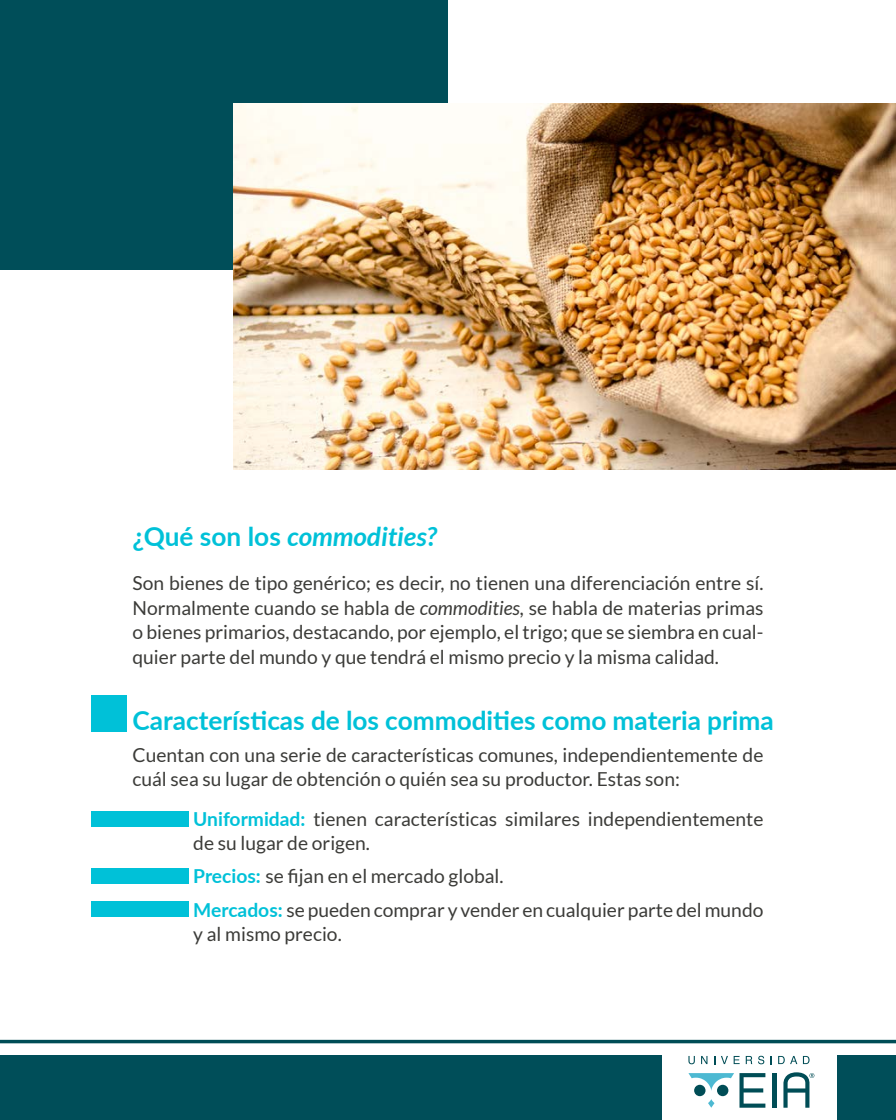
<style>
.page{position:relative;width:896px;height:1120px;background:#fff}
.page>*{position:absolute;margin:0;border:0;box-sizing:border-box;transform-origin:0 0}
.t1{font:700 26.25px "Lato";color:#00c1d8}
.t2{font:italic 700 26.25px "Lato";color:#00c1d8}
.t3{font:19.25px/24.5px "Lato";color:#3b3b38}
.s1{font-style:normal}
.s2{font-style:italic}
.s3{font-weight:700;color:#00c1d8}
</style>
<div class="page">
<div style="left:92px;top:811px;width:97px;height:16px;background:#00c1d8"></div>
<div style="left:92px;top:695px;width:35px;height:36px;background:#00c1d8"></div>
<div style="left:92px;top:868px;width:97px;height:16px;background:#00c1d8"></div>
<div style="left:92px;top:902px;width:97px;height:15px;background:#00c1d8"></div>
<div style="left:0;top:1056px;width:662px;height:64px;background:#004e59"></div>
<div style="left:837px;top:1056px;width:59px;height:64px;background:#004e59"></div>
<div style="left:717px;top:1085px;width:11px;height:11px;background:#004d56;border-radius:50%"></div>
<div style="left:694px;top:1085px;width:12px;height:11px;background:#004d56;border-radius:50%"></div>
<svg style="left:688px;top:1073px;width:46px;height:18px"></svg>
<svg style="left:708px;top:1099px;width:7px;height:9px"></svg>
<hr style="left:772px;top:1073px;width:4px;height:35px;background:#004d56">
<svg style="left:740px;top:1073px;width:25px;height:35px"></svg>
<svg style="left:688px;top:1056px;width:7px;height:8px"></svg>
<svg style="left:701px;top:1056px;width:6px;height:8px"></svg>
<svg style="left:721px;top:1056px;width:7px;height:8px"></svg>
<svg style="left:734px;top:1056px;width:6px;height:8px"></svg>
<svg style="left:746px;top:1056px;width:6px;height:8px"></svg>
<svg style="left:758px;top:1056px;width:6px;height:8px"></svg>
<svg style="left:778px;top:1056px;width:19px;height:8px"></svg>
<svg style="left:803px;top:1056px;width:7px;height:8px"></svg>
<svg style="left:783px;top:1072px;width:31px;height:36px"></svg>
<hr style="left:0;top:1040px;width:896px;height:3px;background:#004d56">
<div style="left:0;top:0;width:448px;height:270px;background:#004e59"></div>
<img style="left:234px;top:103px;width:662px;height:367px">
<h1 class="t2" style="left:133px;top:522px;width:306px"><span class="s1">¿Qué son los</span> commodities?</h1>
<p class="t3" style="left:133px;top:571px;width:632px;text-align:justify">Son bienes de tipo genérico; es decir, no tienen una diferenciación entre sí.<br>Normalmente cuando se habla de <span class="s2">commodities,</span> se habla de materias primas o bienes primarios, destacando, por ejemplo, el trigo; que se siembra en cual&shy;quier parte del mundo y que tendrá el mismo precio y la misma calidad.</p>
<h1 class="t1" style="left:133px;top:701px;width:643px">Características de los commodities como materia prima</h1>
<p class="t3" style="left:133px;top:743px;width:632px">Cuentan con una serie de características comunes, independientemente de cuál sea su lugar de obtención o quién sea su productor. Estas son:</p>
<p class="t3" style="left:193px;top:806px;width:572px"><span class="s3">Uniformidad:</span> tienen características similares independientemente de su lugar de origen.</p>
<p class="t3" style="left:193px;top:860px;width:572px;line-height:33.2px"><span class="s3">Precios:</span> se fijan en el mercado global.<br><span class="s3">Mercados:</span> se pueden comprar y vender en cualquier parte del mundo</p>
<p class="t3" style="left:193px;top:922px;width:150px">y al mismo precio.</p>
</div>
